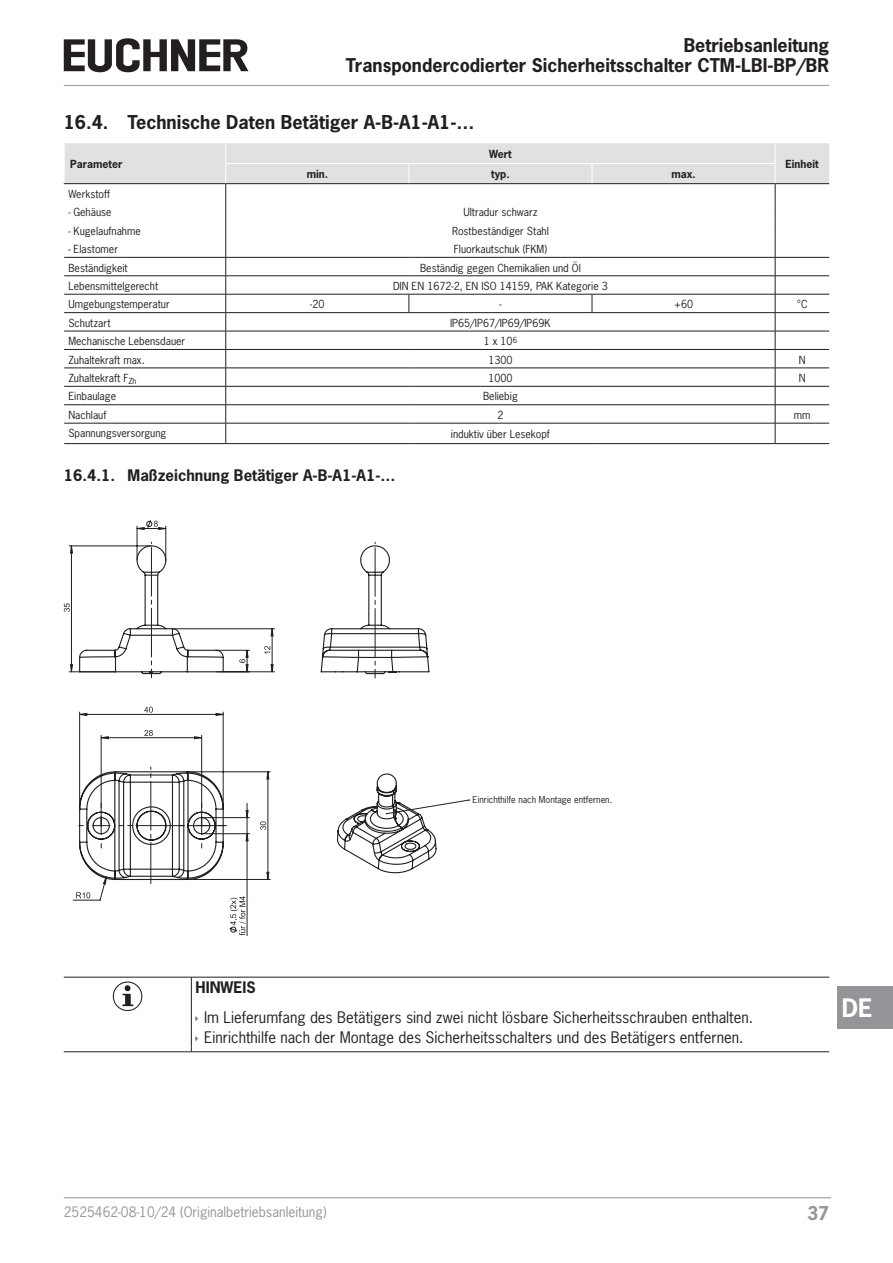
<style>
.page{position:relative;width:893px;height:1263px;background:#fff}
.page>*{position:absolute;margin:0;border:0;box-sizing:border-box;transform-origin:0 0}
.t1{font:700 24px "News Gothic Std";color:#fff}
.t2{font:700 18px "News Gothic Std";color:#231f20}
.t3{font:700 17.85px/20.2px "News Gothic Std";color:#231f20;text-align:right}
.t4{font:700 17.85px "News Gothic Std";color:#939598}
.t5{font:15px "News Gothic Std";color:#231f20}
.signalword{font:700 15px "News Gothic Std";color:#231f20}
.t6{font:13.5px "News Gothic Std";color:#939598}
.tablebodycentred{font:10.5px "News Gothic Std";color:#231f20}
.tablebodyleft{font:10.5px "News Gothic Std";color:#231f20}
.tableheadcentered{font:700 10.5px "News Gothic Std";color:#231f20}
.tableheadleft{font:700 10.5px "News Gothic Std";color:#231f20}
.beschriftung{font:9px "News Gothic Std";color:#231f20}
</style>
<div class="page">
<hr style="left:64px;top:85px;width:765px;height:1px;background:#939598">
<hr style="left:64px;top:1197px;width:767px;height:1px;background:#939598">
<svg style="left:64px;top:38px;width:184px;height:34px"></svg>
<div style="left:838px;top:986px;width:55px;height:43px;background:#939598"></div>
<hr style="left:64px;top:443px;width:162px;height:1px;background:#231f20">
<hr style="left:226px;top:443px;width:183px;height:1px;background:#231f20">
<hr style="left:409px;top:443px;width:183px;height:1px;background:#231f20">
<hr style="left:592px;top:443px;width:183px;height:1px;background:#231f20">
<hr style="left:775px;top:443px;width:54px;height:1px;background:#231f20">
<svg style="left:64px;top:143px;width:765px;height:300px"></svg>
<hr style="left:225px;top:163px;width:184px;height:1px;background:#fff">
<hr style="left:409px;top:163px;width:183px;height:1px;background:#fff">
<hr style="left:592px;top:163px;width:183px;height:1px;background:#fff">
<svg style="left:69px;top:526px;width:400px;height:410px"></svg>
<svg style="left:137px;top:520px;width:29px;height:9px"></svg>
<svg style="left:64px;top:546px;width:8px;height:126px"></svg>
<svg style="left:78px;top:545px;width:359px;height:336px"></svg>
<hr style="left:64px;top:977px;width:127px;height:1px;background:#231f20">
<hr style="left:191px;top:977px;width:638px;height:1px;background:#231f20">
<hr style="left:191px;top:977px;width:1px;height:34px;background:#231f20">
<hr style="left:64px;top:1051px;width:127px;height:1px;background:#231f20">
<hr style="left:191px;top:1051px;width:638px;height:1px;background:#231f20">
<svg style="left:113px;top:981px;width:29px;height:30px"></svg>
<svg style="left:122px;top:985px;width:11px;height:21px"></svg>
<svg style="left:191px;top:1011px;width:1px;height:40px"></svg>
<h3 class="t3" style="left:346px;top:34px;width:485px">Betriebsanleitung<br>Transpondercodierter Sicherheitsschalter CTM-LBI-BP/BR</h3>
<p class="t2" style="left:64px;top:110px;width:412px">16.4. Technische Daten Betätiger A-B-A1-A1-…</p>
<p class="tableheadleft" style="left:70px;top:157px;width:54px">Parameter</p>
<p class="tableheadcentered" style="left:489px;top:147px;width:24px">Wert</p>
<p class="tableheadcentered" style="left:307px;top:167px;width:23px">min.</p>
<p class="tableheadcentered" style="left:491px;top:167px;width:20px">typ.</p>
<p class="tableheadcentered" style="left:671px;top:167px;width:26px">max.</p>
<p class="tableheadcentered" style="left:786px;top:157px;width:35px">Einheit</p>
<p class="tablebodyleft" style="left:68px;top:187px;width:43px">Werkstoff</p>
<p class="tablebodyleft" style="left:68px;top:206px;width:45px">- Gehäuse</p>
<p class="tablebodycentred" style="left:463px;top:206px;width:76px">Ultradur schwarz</p>
<p class="tablebodyleft" style="left:68px;top:224px;width:74px">- Kugelaufnahme</p>
<p class="tablebodycentred" style="left:452px;top:224px;width:98px">Rostbeständiger Stahl</p>
<p class="tablebodyleft" style="left:68px;top:242px;width:51px">- Elastomer</p>
<p class="tablebodycentred" style="left:454px;top:242px;width:95px">Fluorkautschuk (FKM)</p>
<p class="tablebodyleft" style="left:68px;top:261px;width:61px">Beständigkeit</p>
<p class="tablebodycentred" style="left:420px;top:261px;width:162px">Beständig gegen Chemikalien und Öl</p>
<p class="tablebodyleft" style="left:68px;top:279px;width:91px">Lebensmittelgerecht</p>
<p class="tablebodycentred" style="left:393px;top:279px;width:216px">DIN EN 1672‑2, EN ISO 14159, PAK Kategorie 3</p>
<p class="tablebodyleft" style="left:68px;top:298px;width:103px">Umgebungstemperatur</p>
<p class="tablebodycentred" style="left:310px;top:298px;width:16px">-20</p>
<p class="tablebodycentred" style="left:499px;top:298px;width:4px">-</p>
<p class="tablebodycentred" style="left:674px;top:298px;width:21px">+60</p>
<p class="tablebodycentred" style="left:797px;top:298px;width:12px">°C</p>
<p class="tablebodyleft" style="left:68px;top:316px;width:44px">Schutzart</p>
<p class="tablebodycentred" style="left:450px;top:316px;width:102px">IP65/IP67/IP69/IP69K</p>
<p class="tablebodyleft" style="left:68px;top:334px;width:118px">Mechanische Lebensdauer</p>
<p class="tablebodycentred" style="left:484px;top:334px;width:35px">1 x 10<sup>6</sup></p>
<p class="tablebodyleft" style="left:68px;top:353px;width:78px">Zuhaltekraft max.</p>
<p class="tablebodycentred" style="left:488px;top:353px;width:26px">1300</p>
<p class="tablebodycentred" style="left:799px;top:353px;width:8px">N</p>
<p class="tablebodyleft" style="left:68px;top:371px;width:70px">Zuhaltekraft F<sub>Zh</sub></p>
<p class="tablebodycentred" style="left:488px;top:371px;width:26px">1000</p>
<p class="tablebodycentred" style="left:799px;top:371px;width:8px">N</p>
<p class="tablebodyleft" style="left:68px;top:390px;width:49px">Einbaulage</p>
<p class="tablebodycentred" style="left:483px;top:390px;width:36px">Beliebig</p>
<p class="tablebodyleft" style="left:68px;top:408px;width:40px">Nachlauf</p>
<p class="tablebodycentred" style="left:497px;top:408px;width:8px">2</p>
<p class="tablebodycentred" style="left:794px;top:408px;width:18px">mm</p>
<p class="tablebodyleft" style="left:68px;top:427px;width:99px">Spannungsversorgung</p>
<p class="tablebodycentred" style="left:451px;top:428px;width:101px">induktiv über Lesekopf</p>
<p class="signalword" style="left:64px;top:466px;width:333px">16.4.1. Maßzeichnung Betätiger A-B-A1-A1-…</p>
<p class="beschriftung" style="left:473px;top:794px;width:141px">Einrichthilfe nach Montage entfernen.</p>
<p class="signalword" style="left:196px;top:977px;width:62px">HINWEIS</p>
<p class="t5" style="left:204px;top:1007px;width:551px">Im Lieferumfang des Betätigers sind zwei nicht lösbare Sicherheitsschrauben enthalten.</p>
<p class="t5" style="left:204px;top:1028px;width:541px">Einrichthilfe nach der Montage des Sicherheitsschalters und des Betätigers entfernen.</p>
<h1 class="t1" style="left:842px;top:992px;width:32px">DE</h1>
<p class="t6" style="left:64px;top:1203px;width:264px">2525462-08-10/24 (Originalbetriebsanleitung)</p>
<h3 class="t4" style="left:807px;top:1201px;width:24px">37</h3>
</div>
